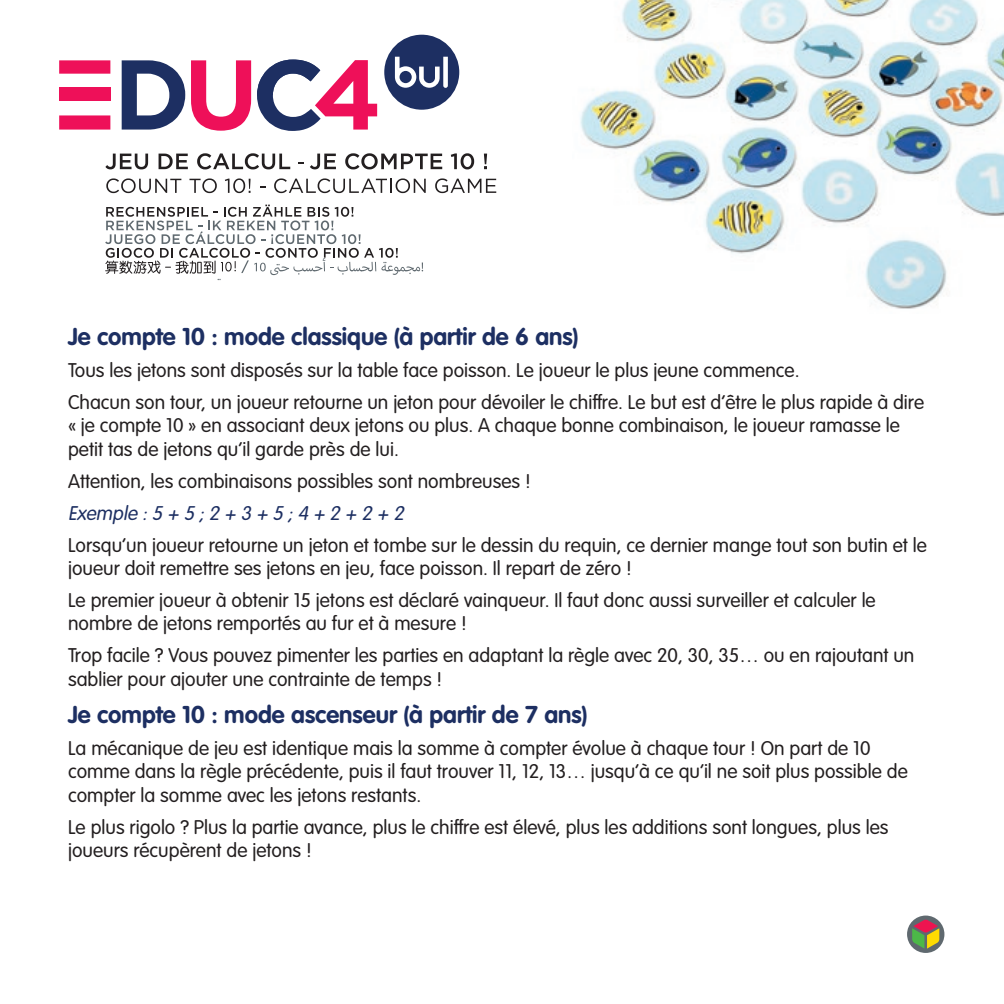
<style>
.page{position:relative;width:1004px;height:1004px;background:#fff}
.page>*{position:absolute;margin:0;border:0;box-sizing:border-box;transform-origin:0 0}
.t1{font:700 24px "VAG Rounded LT Pro";color:#1d2f62}
.t2{font:300 19.5px/23.4px "VAG Rounded LT Pro";color:#231f20}
.t3{font:italic 300 19.5px "VAG Rounded LT Pro";color:#1d2f62}
</style>
<div class="page">
<img style="left:580px;top:0;width:423px;height:309px">
<svg style="left:907px;top:915px;width:37px;height:37px"></svg>
<svg style="left:912px;top:919px;width:27px;height:29px"></svg>
<svg style="left:105px;top:154px;width:43px;height:15px"></svg>
<svg style="left:158px;top:154px;width:30px;height:15px"></svg>
<svg style="left:197px;top:153px;width:93px;height:16px"></svg>
<svg style="left:298px;top:162px;width:6px;height:2px"></svg>
<svg style="left:310px;top:154px;width:26px;height:15px"></svg>
<svg style="left:345px;top:153px;width:97px;height:16px"></svg>
<svg style="left:451px;top:153px;width:23px;height:16px"></svg>
<svg style="left:484px;top:154px;width:3px;height:15px"></svg>
<svg style="left:106px;top:178px;width:75px;height:15px"></svg>
<svg style="left:189px;top:178px;width:28px;height:15px"></svg>
<svg style="left:225px;top:178px;width:25px;height:15px"></svg>
<svg style="left:274px;top:178px;width:151px;height:15px"></svg>
<svg style="left:435px;top:178px;width:61px;height:15px"></svg>
<svg style="left:105px;top:205px;width:318px;height:75px"></svg>
<svg style="left:59px;top:60px;width:51px;height:70px"></svg>
<div style="left:59px;top:87px;width:51px;height:14px;background:#ee1059"></div>
<svg style="left:122px;top:60px;width:63px;height:70px"></svg>
<svg style="left:191px;top:60px;width:60px;height:71px"></svg>
<div style="left:384px;top:35px;width:75px;height:75px;background:#1d2f62;border-radius:50%"></div>
<svg style="left:395px;top:57px;width:53px;height:31px"></svg>
<svg style="left:257px;top:60px;width:120px;height:71px"></svg>
<p class="t1" style="left:68px;top:321px;width:512px">Je compte 10 : mode classique (à partir de 6 ans)</p>
<p class="t2" style="left:68px;top:359px;width:733px">Tous les jetons sont disposés sur la table face poisson. Le joueur le plus jeune commence.</p>
<p class="t2" style="left:68px;top:391px;width:857px">Chacun son tour, un joueur retourne un jeton pour dévoiler le chiffre. Le but est d’être le plus rapide à dire « je compte 10 » en associant deux jetons ou plus. A chaque bonne combinaison, le joueur ramasse le petit tas de jetons qu’il garde près de lui.</p>
<p class="t2" style="left:68px;top:470px;width:464px">Attention, les combinaisons possibles sont nombreuses !</p>
<p class="t3" style="left:68px;top:501px;width:341px">Exemple :5 + 5 ;2 + 3 + 5 ;4 + 2 + 2 + 2</p>
<p class="t2" style="left:68px;top:533px;width:860px">Lorsqu’un joueur retourne un jeton et tombe sur le dessin du requin, ce dernier mange tout son butin et le joueur doit remettre ses jetons en jeu, face poisson. Il repart de zéro !</p>
<p class="t2" style="left:68px;top:589px;width:809px">Le premier joueur à obtenir 15 jetons est déclaré vainqueur. Il faut donc aussi surveiller et calculer le nombre de jetons remportés au fur et à mesure !</p>
<p class="t2" style="left:68px;top:644px;width:847px">Trop facile ? Vous pouvez pimenter les parties en adaptant la règle avec 20, 30, 35… ou en rajoutant un sablier pour ajouter une contrainte de temps !</p>
<p class="t1" style="left:68px;top:699px;width:521px">Je compte 10 : mode ascenseur (à partir de 7 ans)</p>
<p class="t2" style="left:68px;top:737px;width:841px">La mécanique de jeu est identique mais la somme à compter évolue à chaque tour ! On part de 10 comme dans la règle précédente, puis il faut trouver 11, 12, 13… jusqu’à ce qu’il ne soit plus possible de compter la somme avec les jetons restants.</p>
<p class="t2" style="left:68px;top:815px;width:821px">Le plus rigolo ? Plus la partie avance, plus le chiffre est élevé, plus les additions sont longues, plus les joueurs récupèrent de jetons !</p>
</div>
